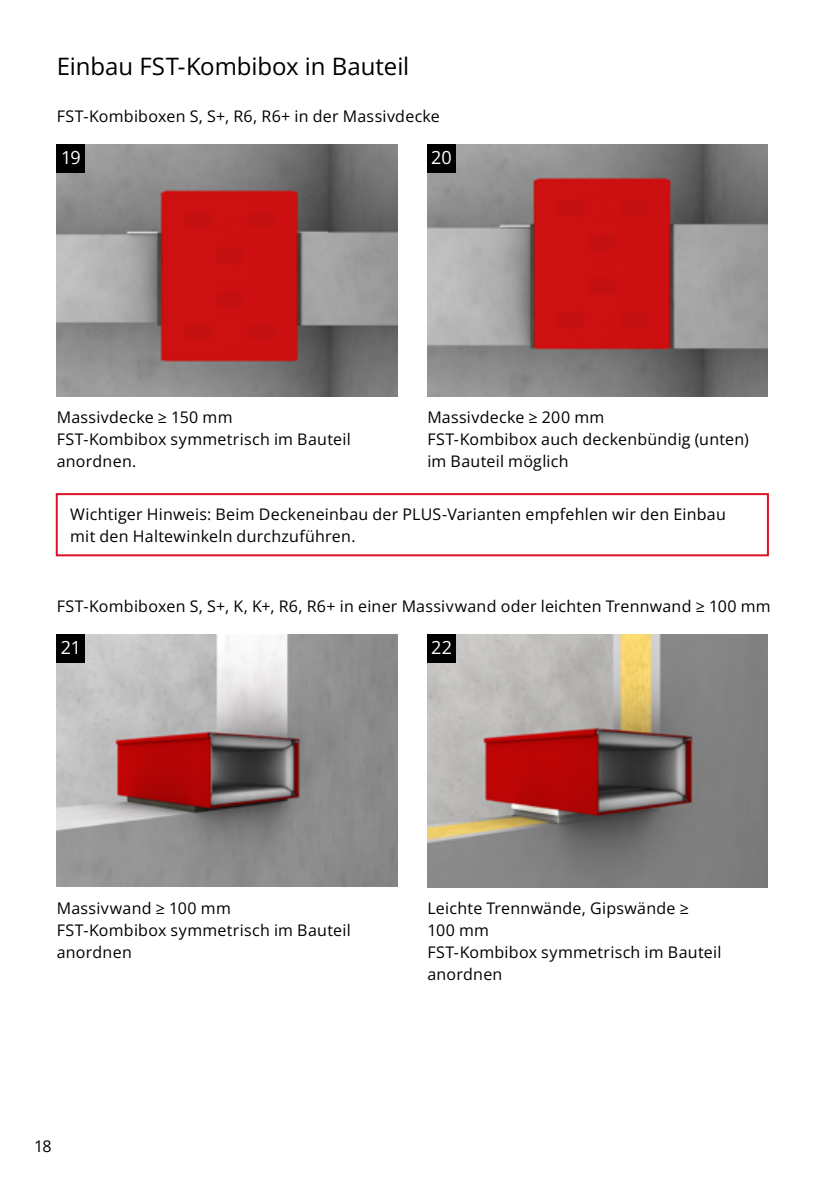
<style>
.page{position:relative;width:840px;height:1191px;background:#fff}
.page>*{position:absolute;margin:0;border:0;box-sizing:border-box;transform-origin:0 0}
.Überschrift_12pt{font:700 24px "Open Sans";letter-spacing:-.005em;color:#000}
.Nummer{font:700 18px "Open Sans";letter-spacing:-.005em;color:#fff}
.copy_8pt{font:16px/22px "Open Sans";letter-spacing:.015em;color:#000}
.copy_8pt-2{font:700 16px/22px "Open Sans";letter-spacing:.015em;color:#000}
.s1{font-weight:700}
</style>
<div class="page">
<img style="left:57px;top:634px;width:340px;height:252px">
<img style="left:427px;top:634px;width:340px;height:253px">
<img style="left:427px;top:144px;width:340px;height:253px">
<img style="left:57px;top:144px;width:340px;height:253px">
<div style="left:57px;top:144px;width:28px;height:28px;background:#000"></div>
<div style="left:57px;top:634px;width:28px;height:28px;background:#000"></div>
<div style="left:427px;top:634px;width:28px;height:28px;background:#000"></div>
<div style="left:427px;top:144px;width:28px;height:28px;background:#000"></div>
<div style="left:56px;top:493px;width:712px;height:63px;border:2px solid #dd1123"></div>
<p class="Überschrift_12pt" style="left:57px;top:50px;width:354px">Einbau FST-Kombibox in Bauteil</p>
<p class="copy_8pt" style="left:57px;top:105px;width:384px">FST-Kombiboxen S, S+, R6, R6+ in der Massivdecke</p>
<p class="Nummer" style="left:61px;top:145px;width:21px">19</p>
<p class="Nummer" style="left:431px;top:145px;width:22px">20</p>
<p class="copy_8pt-2" style="left:57px;top:406px;width:177px">Massivdecke ≥ 150 mm</p>
<p class="copy_8pt" style="left:57px;top:428px;width:295px">FST-Kombibox symmetrisch im Bauteil anordnen.</p>
<p class="copy_8pt-2" style="left:427px;top:406px;width:178px">Massivdecke ≥ 200 mm</p>
<p class="copy_8pt" style="left:427px;top:428px;width:323px">FST-Kombibox auch deckenbündig (unten) im Bauteil möglich</p>
<p class="copy_8pt" style="left:70px;top:502px;width:656px"><span class="s1">Wichtiger Hinweis:</span> Beim Deckeneinbau der PLUS-Varianten empfehlen wir den Einbau mit den Haltewinkeln durchzuführen.</p>
<p class="copy_8pt" style="left:57px;top:595px;width:715px">FST-Kombiboxen S, S+, K, K+, R6, R6+ in einer Massivwand oder leichten Trennwand ≥ 100 mm</p>
<p class="Nummer" style="left:61px;top:635px;width:22px">21</p>
<p class="Nummer" style="left:431px;top:635px;width:23px">22</p>
<p class="copy_8pt-2" style="left:57px;top:896px;width:175px">Massivwand ≥ 100 mm</p>
<p class="copy_8pt" style="left:57px;top:918px;width:295px">FST-Kombibox symmetrisch im Bauteil anordnen</p>
<p class="copy_8pt" style="left:34px;top:1135px;width:19px">18</p>
<p class="copy_8pt-2" style="left:427px;top:896px;width:263px">Leichte Trennwände, Gipswände ≥<br>100 mm</p>
<p class="copy_8pt" style="left:427px;top:940px;width:295px">FST-Kombibox symmetrisch im Bauteil anordnen</p>
</div>
